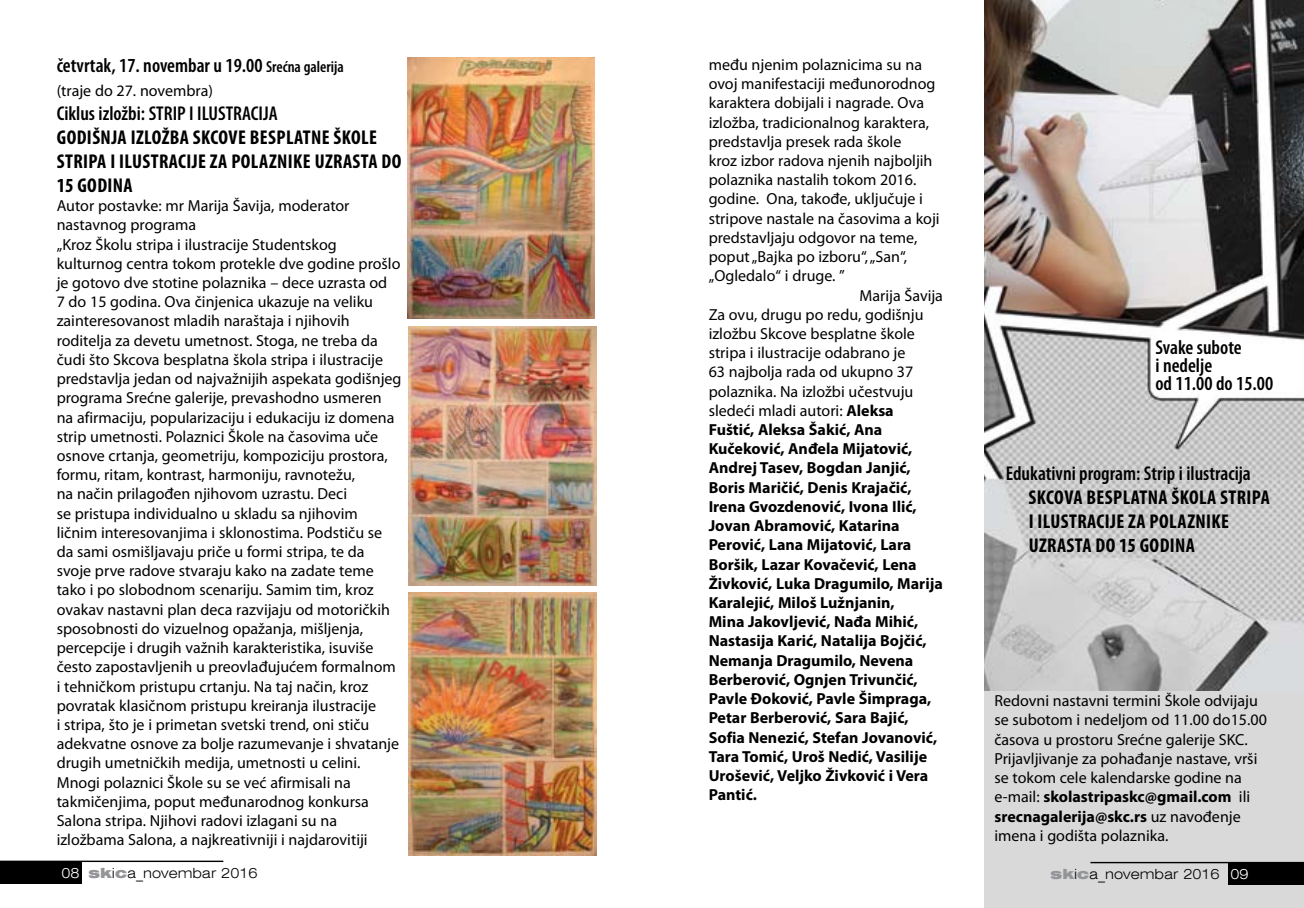
<style>
.page{position:relative;width:1304px;height:908px;background:#fff}
.page>*{position:absolute;margin:0;border:0;box-sizing:border-box;transform-origin:0 0}
.t1{font:700 condensed 20px "Myriad Pro";letter-spacing:.02em;color:#000}
.t2{font:600 condensed 20px/18px "Myriad Pro";color:#000}
.t3{font:16px/19.2px "Myriad Pro";color:#000}
.t4{font:700 16px "Myriad Pro";color:#000}
.t5{font:300 expanded 14px "Swiss 721 BT";color:#000}
.s1{font-size:16px}
.s2{font-weight:700}
.s3{color:#fff}
.s4{font-weight:900;color:#939598}
</style>
<div class="page">
<div style="left:985px;top:0;width:319px;height:907px;background:#d9d9d9"></div>
<img style="left:985px;top:0;width:319px;height:689px">
<div style="left:0;top:860px;width:82px;height:23px;background:#000"></div>
<div style="left:1228px;top:862px;width:76px;height:22px;background:#000"></div>
<hr style="left:0;top:860px;width:223px;height:1px;background:#000">
<hr style="left:1090px;top:861px;width:214px;height:1px;background:#000">
<img style="left:407px;top:57px;width:188px;height:262px">
<img style="left:409px;top:326px;width:187px;height:259px">
<img style="left:409px;top:592px;width:187px;height:263px">
<p class="t2" style="left:57px;top:56px;width:289px">četvrtak, 17. novembar u 19.00 <span class="s1">Srećna galerija</span></p>
<p class="t3" style="left:57px;top:80px;width:158px">(traje do 27. novembra)</p>
<p class="t2" style="left:57px;top:104px;width:222px">Ciklus izložbi: STRIP I ILUSTRACIJA</p>
<p class="t1" style="left:57px;top:125px;width:203px">GODIŠNJA IZLOŽBA SKCOVE BESPLATNE</p>
<p class="t1" style="left:333px;top:125px;width:18px">ŠKOLE</p>
<p class="t1" style="left:57px;top:149px;width:78px">STRIPA I ILUSTRA</p>
<p class="t1" style="left:178px;top:149px;width:64px">CIJE ZA POLA</p>
<p class="t1" style="left:269px;top:149px;width:74px">ZNIKE UZRASTA</p>
<p class="t1" style="left:381px;top:149px;width:11px">DO</p>
<p class="t1" style="left:57px;top:173px;width:67px">15 GODINA</p>
<p class="t3" style="left:57px;top:196px;width:346px">Autor postavke: mr Marija Šavija, moderator nastavnog programa<br>„Kroz Školu stripa i ilustracije Studentskog kulturnog centra tokom protekle dve godine prošlo je gotovo dve stotine polaznika – dece uzrasta od<br>7 do 15 godina. Ova činjenica ukazuje na veliku zainteresovanost mladih naraštaja i njihovih roditelja za devetu umetnost. Stoga, ne treba da čudi što Skcova besplatna škola stripa i ilustracije predstavlja jedan od najvažnijih aspekata godišnjeg programa Srećne galerije, prevashodno usmeren na afirmaciju, popularizaciju i edukaciju iz domena strip umetnosti. Polaznici Škole na časovima uče osnove crtanja, geometriju, kompoziciju prostora, formu, ritam, kontrast, harmoniju, ravnotežu,<br>na način prilagođen njihovom uzrastu. Deci<br>se pristupa individualno u skladu sa njihovim ličnim interesovanjima i sklonostima. Podstiču se da sami osmišljavaju priče u formi stripa, te da svoje prve radove stvaraju kako na zadate teme tako i po slobodnom scenariju. Samim tim, kroz ovakav nastavni plan deca razvijaju od motoričkih sposobnosti do vizuelnog opažanja, mišljenja, percepcije i drugih važnih karakteristika, isuviše često zapostavljenih u preovlađujućem formalnom i tehničkom pristupu crtanju. Na taj način, kroz povratak klasičnom pristupu kreiranja ilustracije<br>i stripa, što je i primetan svetski trend, oni stiču adekvatne osnove za bolje razumevanje i shvatanje drugih umetničkih medija, umetnosti u celini.<br>Mnogi polaznici Škole su se već afirmisali na takmičenjima, poput međunarodnog konkursa Salona stripa. Njihovi radovi izlagani su na izložbama Salona, a najkreativniji i najdarovitiji</p>
<p class="t3" style="left:709px;top:55px;width:215px">među njenim polaznicima su na</p>
<p class="t3" style="left:709px;top:74px;width:228px">ovoj manifestaciji međunorodnog</p>
<p class="t3" style="left:709px;top:93px;width:217px">karaktera dobijali i nagrade. Ova</p>
<p class="t3" style="left:709px;top:112px;width:222px">izložba, tradicionalnog karaktera,</p>
<p class="t3" style="left:709px;top:131px;width:194px">predstavlja presek rada škole</p>
<p class="t3" style="left:709px;top:151px;width:225px">kroz izbor radova njenih najboljih</p>
<p class="t3" style="left:709px;top:170px;width:209px">polaznika nastalih tokom 2016.</p>
<p class="t3" style="left:709px;top:189px;width:216px">godine. Ona, takođe, uključuje i</p>
<p class="t3" style="left:709px;top:208px;width:232px">stripove nastale na časovima a koji</p>
<p class="t3" style="left:709px;top:227px;width:210px">predstavljaju odgovor na teme,</p>
<p class="t3" style="left:709px;top:247px;width:200px">poput „Bajka po izboru“, „San“,</p>
<p class="t3" style="left:709px;top:266px;width:138px">„Ogledalo“ i druge. ”</p>
<p class="t3" style="left:859px;top:285px;width:85px">Marija Šavija</p>
<p class="t3" style="left:709px;top:304px;width:216px">Za ovu, drugu po redu, godišnju</p>
<p class="t3" style="left:709px;top:323px;width:208px">izložbu Skcove besplatne škole</p>
<p class="t3" style="left:709px;top:343px;width:198px">stripa i ilustracije odabrano je</p>
<p class="t3" style="left:709px;top:362px;width:206px">63 najbolja rada od ukupno 37</p>
<p class="t3" style="left:709px;top:381px;width:206px">polaznika. Na izložbi učestvuju</p>
<p class="t3" style="left:709px;top:400px;width:187px">sledeći mladi autori: <span class="s2">Aleksa</span></p>
<p class="t4" style="left:709px;top:419px;width:175px">Fuštić, Aleksa Šakić, Ana</p>
<p class="t4" style="left:709px;top:438px;width:205px">Kučeković, Anđela Mijatović,</p>
<p class="t4" style="left:709px;top:457px;width:204px">Andrej Tasev, Bogdan Janjić,</p>
<p class="t4" style="left:709px;top:476px;width:204px">Boris Maričić, Denis Krajačić,</p>
<p class="t4" style="left:709px;top:496px;width:210px">Irena Gvozdenović, Ivona Ilić,</p>
<p class="t4" style="left:709px;top:515px;width:193px">Jovan Abramović, Katarina</p>
<p class="t4" style="left:709px;top:534px;width:204px">Perović, Lana Mijatović, Lara</p>
<p class="t4" style="left:709px;top:553px;width:209px">Boršik, Lazar Kovačević, Lena</p>
<p class="t4" style="left:709px;top:572px;width:236px">Živković, Luka Dragumilo, Marija</p>
<p class="t4" style="left:709px;top:592px;width:188px">Karalejić, Miloš Lužnjanin,</p>
<p class="t4" style="left:709px;top:611px;width:211px">Mina Jakovljević, Nađa Mihić,</p>
<p class="t4" style="left:709px;top:630px;width:219px">Nastasija Karić, Natalija Bojčić,</p>
<p class="t4" style="left:709px;top:649px;width:206px">Nemanja Dragumilo, Nevena</p>
<p class="t4" style="left:709px;top:668px;width:211px">Berberović, Ognjen Trivunčić,</p>
<p class="t4" style="left:709px;top:688px;width:224px">Pavle Đoković, Pavle Šimpraga,</p>
<p class="t4" style="left:709px;top:707px;width:201px">Petar Berberović, Sara Bajić,</p>
<p class="t4" style="left:709px;top:726px;width:230px">Sofia Nenezić, Stefan Jovanović,</p>
<p class="t4" style="left:709px;top:745px;width:220px">Tara Tomić, Uroš Nedić, Vasilije</p>
<p class="t4" style="left:709px;top:764px;width:221px">Urošević, Veljko Živković i Vera</p>
<p class="t4" style="left:709px;top:784px;width:50px">Pantić.</p>
<p class="t2" style="left:1155px;top:338px;width:119px">Svake subote<br>i nedelje<br>od 11.00 do 15.00</p>
<p class="t2" style="left:1006px;top:464px;width:247px">Edukativni program: Strip i ilustracija</p>
<p class="t1" style="left:1029px;top:485px;width:68px">SKCOVA BESPLATNA</p>
<p class="t1" style="left:1171px;top:485px;width:19px">ŠKOLA</p>
<p class="t1" style="left:1220px;top:485px;width:41px">STRIPA</p>
<p class="t1" style="left:1029px;top:509px;width:24px">I ILUSTRA</p>
<p class="t1" style="left:1096px;top:509px;width:64px">CIJE ZA POLA</p>
<p class="t1" style="left:1187px;top:509px;width:34px">ZNIKE</p>
<p class="t1" style="left:1029px;top:533px;width:29px">UZRASTA</p>
<p class="t1" style="left:1095px;top:533px;width:90px">DO 15 GODINA</p>
<p class="t3" style="left:994px;top:690px;width:274px">Redovni nastavni termini Škole odvijaju se subotom i nedeljom od 11.00 do15.00 časova u prostoru Srećne galerije SKC.<br>Prijavljivanje za pohađanje nastave, vrši se tokom cele kalendarske godine na e-mail: <span class="s2">skolastripaskc@gmail.com</span> ili <span class="s2">srecnagalerija@skc.rs</span> uz navođenje imena i godišta polaznika.</p>
<p class="t5" style="left:61px;top:864px;width:198px"><span class="s3">08</span> <span class="s4">sk</span>i<span class="s4">c</span>a_novembar 2016</p>
<p class="t5" style="left:1051px;top:865px;width:199px"><span class="s4">sk</span>i<span class="s4">c</span>a_novembar 2016 <span class="s3">09</span></p>
</div>
